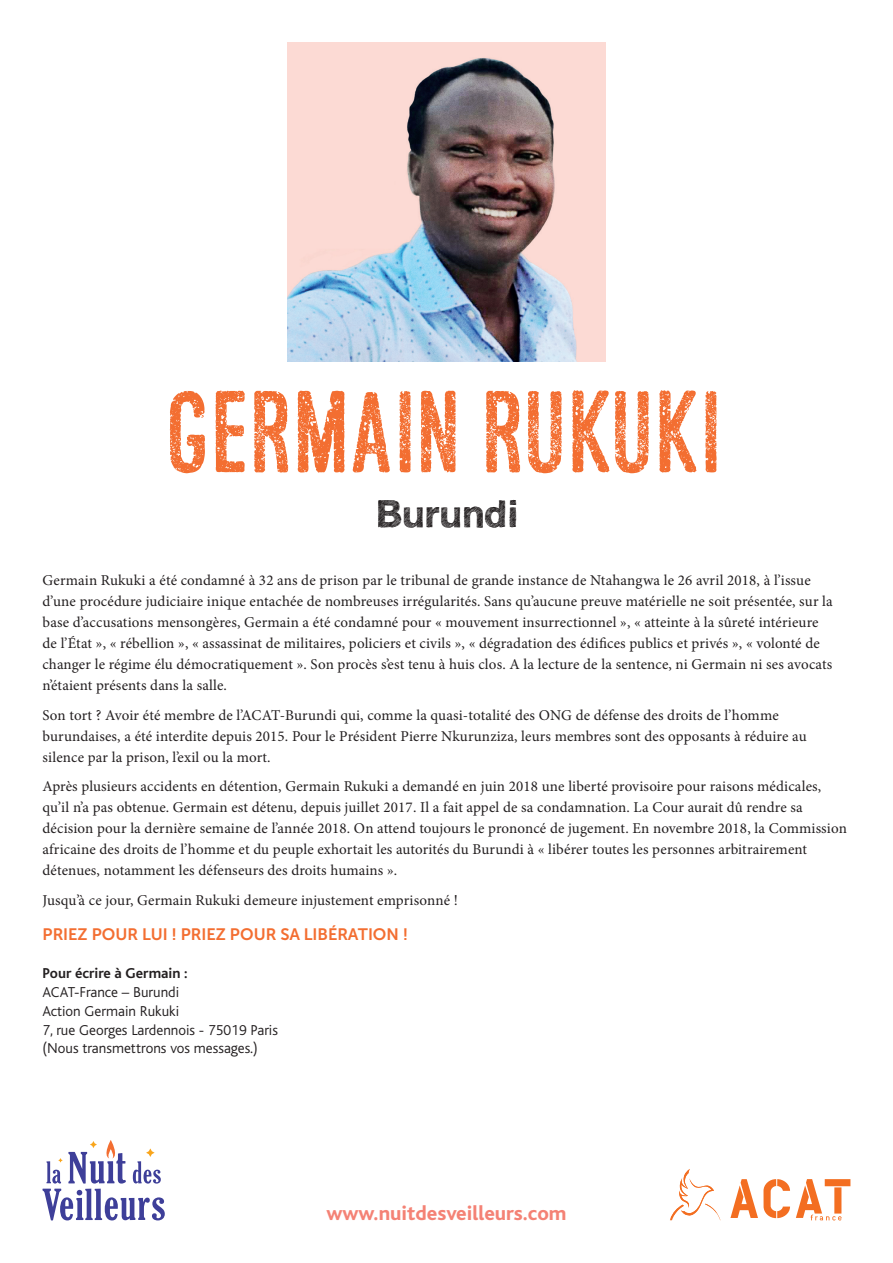
<style>
.page{position:relative;width:893px;height:1263px;background:#fff}
.page>*{position:absolute;margin:0;border:0;box-sizing:border-box;transform-origin:0 0}
.t1{font:105px "Asfalto";letter-spacing:.04em;color:#f36e31}
.t2{font:700 37.35px "Sketchetik";color:#231f20}
.t3{font:800 20.85px "Bliss";color:#f48275}
.t4{font:16.5px "Museo Sans Cyrl 700";color:#f36e31}
.t5{font:15px/21px "Minion Pro";letter-spacing:.01em;color:#231f20}
.t6{font:300 15px/18.8px "Bliss";color:#231f20}
.t7{font:700 15px "Bliss";color:#231f20}
</style>
<div class="page">
<img style="left:287px;top:43px;width:319px;height:318px">
<svg style="left:730px;top:1179px;width:120px;height:41px"></svg>
<svg style="left:670px;top:1169px;width:50px;height:51px"></svg>
<svg style="left:43px;top:1140px;width:122px;height:80px"></svg>
<h1 class="t1" style="left:170px;top:368px;width:554px">GERMAIN RUKUKI</h1>
<h2 class="t2" style="left:376px;top:490px;width:143px">Burundi</h2>
<p class="t5" style="left:43px;top:570px;width:792px">Germain Rukuki a été condamné à 32 ans de prison par le tribunal de grande instance de Ntahangwa le 26 avril 2018, à l’issue d’une procédure judiciaire inique entachée de nombreuses irrégularités. Sans qu’aucune preuve matérielle ne soit présentée, sur la base d’accusations mensongères, Germain a été condamné pour « mouvement insurrectionnel », « atteinte à la sûreté intérieure de l’État », « rébellion », « assassinat de militaires, policiers et civils », « dégradation des édifices publics et privés », « volonté de changer le régime élu démocratiquement ». Son procès s’est tenu à huis clos. A la lecture de la sentence, ni Germain ni ses avocats n’étaient présents dans la salle.</p>
<p class="t5" style="left:43px;top:704px;width:766px">Son tort ? Avoir été membre de l’ACAT-Burundi qui, comme la quasi-totalité des ONG de défense des droits de l’homme burundaises, a été interdite depuis 2015. Pour le Président Pierre Nkurunziza, leurs membres sont des opposants à réduire au silence par la prison, l’exil ou la mort.</p>
<p class="t5" style="left:43px;top:776px;width:806px">Après plusieurs accidents en détention, Germain Rukuki a demandé en juin 2018 une liberté provisoire pour raisons médicales, qu’il n’a pas obtenue. Germain est détenu, depuis juillet 2017. Il a fait appel de sa condamnation. La Cour aurait dû rendre sa décision pour la dernière semaine de l’année 2018. On attend toujours le prononcé de jugement. En novembre 2018, la Commission africaine des droits de l’homme et du peuple exhortait les autorités du Burundi à « libérer toutes les personnes arbitrairement détenues, notamment les défenseurs des droits humains ».</p>
<p class="t5" style="left:43px;top:889px;width:417px">Jusqu’à ce jour, Germain Rukuki demeure injustement emprisonné !</p>
<p class="t4" style="left:43px;top:925px;width:367px">PRIEZ POUR LUI ! PRIEZ POUR SA LIBÉRATION !</p>
<p class="t7" style="left:43px;top:965px;width:147px">Pour écrire à Germain :</p>
<p class="t6" style="left:43px;top:983px;width:237px">ACAT-France – Burundi<br>Action Germain Rukuki<br>7, rue Georges Lardennois - 75019 Paris (Nous transmettrons vos messages.)</p>
<h3 class="t3" style="left:326px;top:1203px;width:242px">www.nuitdesveilleurs.com</h3>
</div>
